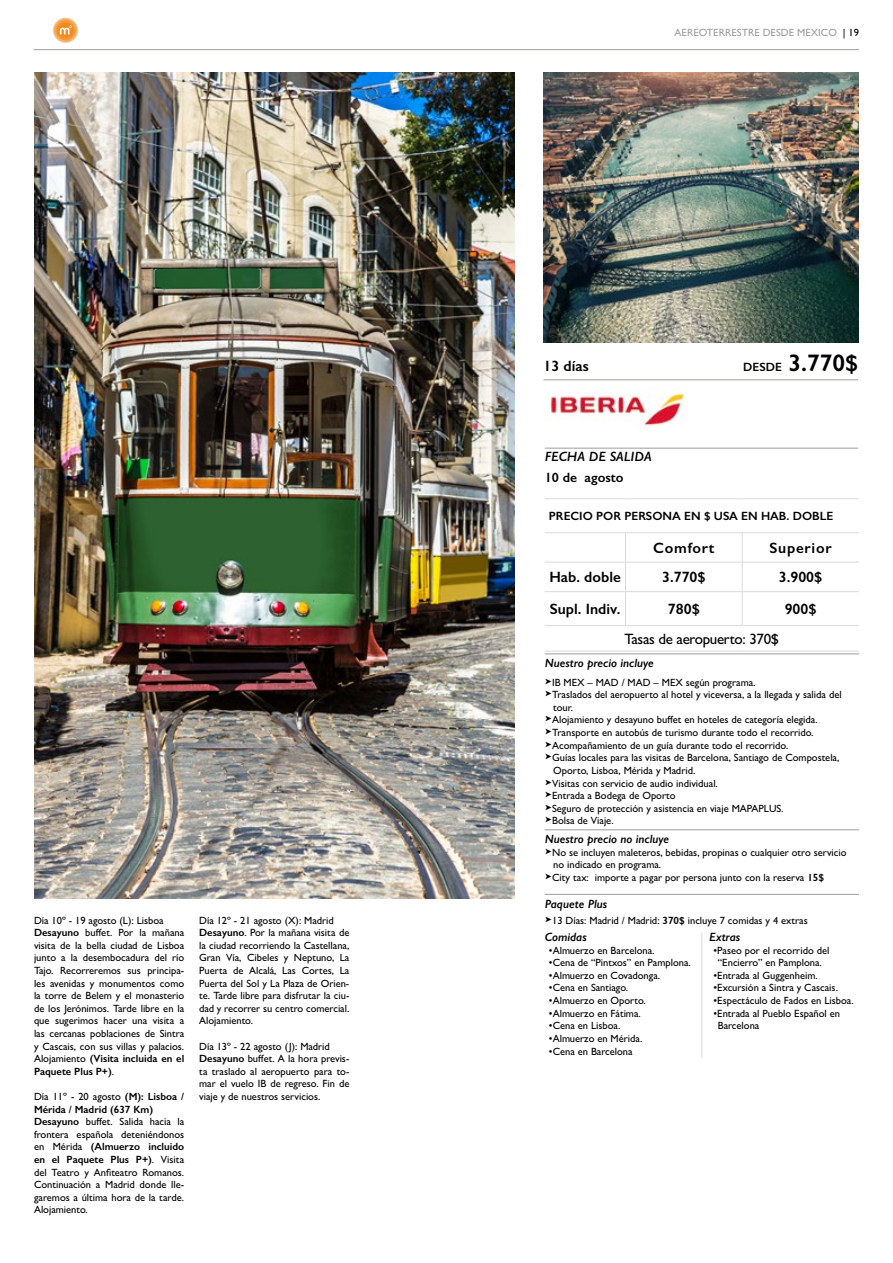
<style>
.page{position:relative;width:893px;height:1263px;background:#fff}
.page>*{position:absolute;margin:0;border:0;box-sizing:border-box;transform-origin:0 0}
.t1{font:600 24px "Gill Sans";color:#000}
.t2{font:600 15px "Gill Sans";color:#000}
.t3{font:500 15px "Gill Sans";letter-spacing:-.02em;color:#000}
.t4{font:600 15px "Gill Sans";letter-spacing:.05em;color:#000}
.t5{font:italic 600 13.5px "Gill Sans";color:#000}
.t6{font:600 13.5px "Gill Sans";color:#000}
.t7{font:italic 600 12px "Gill Sans";color:#000}
.t8{font:600 12px "Gill Sans";color:#000}
.t9{font:500 10.5px/12.6px "Gill Sans";color:#000}
.t10{font:500 10.5px "Gill Sans";color:#9d9d9c}
.s1{font-weight:600}
.s2{color:#000}
.s3{font-size:12px}
.s4{font-family:"Menlo";font-weight:400;font-size:12.3px}
</style>
<div class="page">
<svg style="left:53px;top:18px;width:25px;height:25px"></svg>
<hr style="left:34px;top:49px;width:825px;height:1px;background:#9d9d9c">
<hr style="left:543px;top:379px;width:315px;height:1px;background:#9d9d9c">
<img style="left:34px;top:72px;width:480px;height:826px">
<img style="left:543px;top:72px;width:315px;height:270px">
<hr style="left:545px;top:448px;width:313px;height:1px;background:#9d9d9c">
<hr style="left:545px;top:653px;width:314px;height:1px;background:#9d9d9c">
<hr style="left:545px;top:829px;width:314px;height:1px;background:#9d9d9c">
<hr style="left:545px;top:894px;width:314px;height:1px;background:#9d9d9c">
<hr style="left:702px;top:932px;width:1px;height:126px;background:#dadada">
<img style="left:550px;top:393px;width:135px;height:34px">
<hr style="left:545px;top:532px;width:80px;height:1px;background:#dadada">
<hr style="left:625px;top:532px;width:117px;height:1px;background:#dadada">
<hr style="left:742px;top:532px;width:117px;height:1px;background:#dadada">
<hr style="left:545px;top:562px;width:80px;height:1px;background:#dadada">
<hr style="left:625px;top:562px;width:117px;height:1px;background:#dadada">
<hr style="left:742px;top:562px;width:117px;height:1px;background:#dadada">
<hr style="left:545px;top:591px;width:80px;height:1px;background:#dadada">
<hr style="left:625px;top:591px;width:117px;height:1px;background:#dadada">
<hr style="left:742px;top:591px;width:117px;height:1px;background:#dadada">
<hr style="left:545px;top:625px;width:80px;height:1px;background:#dadada">
<hr style="left:545px;top:498px;width:80px;height:1px;background:#dadada">
<hr style="left:625px;top:498px;width:117px;height:1px;background:#dadada">
<hr style="left:742px;top:498px;width:117px;height:1px;background:#dadada">
<hr style="left:625px;top:592px;width:1px;height:33px;background:#dadada">
<hr style="left:545px;top:651px;width:80px;height:1px;background:#dadada">
<hr style="left:625px;top:651px;width:117px;height:1px;background:#dadada">
<hr style="left:742px;top:651px;width:117px;height:1px;background:#dadada">
<svg style="left:625px;top:533px;width:1px;height:58px"></svg>
<svg style="left:742px;top:533px;width:1px;height:58px"></svg>
<hr style="left:742px;top:592px;width:1px;height:33px;background:#dadada">
<hr style="left:625px;top:625px;width:117px;height:1px;background:#dadada">
<hr style="left:742px;top:625px;width:117px;height:1px;background:#dadada">
<p class="t9" style="left:34px;top:913px;width:152px">Día 10º - 19 agosto (L): Lisboa<br><span class="s1">Desayuno</span> buffet. Por la mañana visita de la bella ciudad de Lisboa junto a la desembocadura del río<br>Tajo. Recorreremos sus principa&shy;les avenidas y monumentos como la torre de Belem y el monasterio de los Jerónimos. Tarde libre en la que sugerimos hacer una visita a las cercanas poblaciones de Sintra y Cascais, con sus villas y palacios.<br>Alojamiento <span class="s1">(Visita incluida en el<br>Paquete Plus P+)</span>.</p>
<p class="t9" style="left:34px;top:1090px;width:152px">Día 11º - 20 agosto <span class="s1">(M): Lisboa /<br>Mérida / Madrid (637 Km)<br>Desayuno</span> buffet. Salida hacia la frontera española deteniéndonos en Mérida <span class="s1">(Almuerzo incluido en el Paquete Plus P+)</span>. Visita del Teatro y Anfiteatro Romanos.<br>Continuación a Madrid donde lle&shy;garemos a última hora de la tarde.<br>Alojamiento.</p>
<p class="t9" style="left:199px;top:913px;width:152px">Día 12º - 21 agosto (X): Madrid<br><span class="s1">Desayuno</span>. Por la mañana visita de la ciudad recorriendo la Castellana,<br>Gran Vía, Cibeles y Neptuno, La<br>Puerta de Alcalá, Las Cortes, La<br>Puerta del Sol y La Plaza de Orien&shy;te. Tarde libre para disfrutar la ciu&shy;dad y recorrer su centro comercial.<br>Alojamiento.</p>
<p class="t9" style="left:199px;top:1039px;width:152px">Día 13º - 22 agosto (J): Madrid<br><span class="s1">Desayuno</span> buffet. A la hora previs&shy;ta traslado al aeropuerto para to&shy;mar el vuelo IB de regreso. Fin de viaje y de nuestros servicios.</p>
<p class="t10" style="left:675px;top:26px;width:186px">AEREOTERRESTRE DESDE MEXICO <span class="s2">| 19</span></p>
<h2 class="t2" style="left:543px;top:357px;width:47px">13 días</h2>
<h1 class="t1" style="left:743px;top:348px;width:116px"><span class="s3">DESDE</span> 3.770$</h1>
<p class="t5" style="left:545px;top:448px;width:109px">FECHA DE SALIDA</p>
<p class="t6" style="left:545px;top:469px;width:80px">10 de agosto</p>
<p class="t8" style="left:549px;top:509px;width:286px">PRECIO POR PERSONA EN $ USA EN HAB. DOBLE</p>
<h2 class="t4" style="left:653px;top:539px;width:63px">Comfort</h2>
<h2 class="t4" style="left:769px;top:539px;width:64px">Superior</h2>
<h2 class="t2" style="left:549px;top:568px;width:73px">Hab. doble</h2>
<h2 class="t2" style="left:662px;top:568px;width:45px">3.770$</h2>
<h2 class="t2" style="left:779px;top:568px;width:45px">3.900$</h2>
<h2 class="t2" style="left:550px;top:600px;width:72px">Supl. Indiv.</h2>
<h2 class="t2" style="left:668px;top:600px;width:33px">780$</h2>
<h2 class="t2" style="left:785px;top:600px;width:33px">900$</h2>
<h2 class="t3" style="left:625px;top:629px;width:156px">Tasas de aeropuerto: 370$</h2>
<p class="t7" style="left:545px;top:656px;width:111px">Nuestro precio incluye</p>
<p class="t9" style="left:545px;top:676px;width:212px"><span class="s4">➤</span>IB MEX – MAD / MAD – MEX según programa.</p>
<p class="t9" style="left:545px;top:688px;width:298px"><span class="s4">➤</span>Traslados del aeropuerto al hotel y viceversa, a la llegada y salida del</p>
<p class="t9" style="left:553px;top:701px;width:21px">tour.</p>
<p class="t9" style="left:545px;top:713px;width:274px"><span class="s4">➤</span>Alojamiento y desayuno buffet en hoteles de categoría elegida.</p>
<p class="t9" style="left:545px;top:726px;width:270px"><span class="s4">➤</span>Transporte en autobús de turismo durante todo el recorrido.</p>
<p class="t9" style="left:545px;top:739px;width:245px"><span class="s4">➤</span>Acompañamiento de un guía durante todo el recorrido.</p>
<p class="t9" style="left:545px;top:751px;width:296px"><span class="s4">➤</span>Guías locales para las visitas de Barcelona, Santiago de Compostela,</p>
<p class="t9" style="left:553px;top:764px;width:144px">Oporto, Lisboa, Mérida y Madrid.</p>
<p class="t9" style="left:545px;top:776px;width:175px"><span class="s4">➤</span>Visitas con servicio de audio individual.</p>
<p class="t9" style="left:545px;top:789px;width:132px"><span class="s4">➤</span>Entrada a Bodega de Oporto</p>
<p class="t9" style="left:545px;top:802px;width:240px"><span class="s4">➤</span>Seguro de protección y asistencia en viaje MAPAPLUS.</p>
<p class="t9" style="left:545px;top:814px;width:71px"><span class="s4">➤</span>Bolsa de Viaje.</p>
<p class="t7" style="left:545px;top:832px;width:126px">Nuestro precio no incluye</p>
<p class="t9" style="left:545px;top:845px;width:303px"><span class="s4">➤</span>No se incluyen maleteros, bebidas, propinas o cualquier otro servicio</p>
<p class="t9" style="left:553px;top:858px;width:110px">no indicado en programa.</p>
<p class="t9" style="left:545px;top:871px;width:281px"><span class="s4">➤</span>City tax: importe a pagar por persona junto con la reserva <span class="s1">15$</span></p>
<p class="t7" style="left:545px;top:896px;width:64px">Paquete Plus</p>
<p class="t9" style="left:545px;top:914px;width:264px"><span class="s4">➤</span>13 Días: Madrid / Madrid: <span class="s1">370$</span> incluye 7 comidas y 4 extras</p>
<p class="t7" style="left:545px;top:930px;width:44px">Comidas</p>
<p class="t9" style="left:549px;top:944px;width:107px">•Almuerzo en Barcelona.</p>
<p class="t9" style="left:549px;top:956px;width:143px">•Cena de “Pintxos” en Pamplona.</p>
<p class="t9" style="left:549px;top:969px;width:113px">•Almuerzo en Covadonga.</p>
<p class="t9" style="left:549px;top:981px;width:81px">•Cena en Santiago.</p>
<p class="t9" style="left:549px;top:994px;width:98px">•Almuerzo en Oporto.</p>
<p class="t9" style="left:549px;top:1007px;width:93px">•Almuerzo en Fátima.</p>
<p class="t9" style="left:549px;top:1019px;width:73px">•Cena en Lisboa.</p>
<p class="t9" style="left:549px;top:1032px;width:95px">•Almuerzo en Mérida.</p>
<p class="t9" style="left:549px;top:1044px;width:85px">•Cena en Barcelona</p>
<p class="t7" style="left:709px;top:930px;width:32px">Extras</p>
<p class="t9" style="left:713px;top:944px;width:117px;text-align:center">•Paseo por el recorrido del “Encierro” en Pamplona.</p>
<p class="t9" style="left:713px;top:969px;width:106px">•Entrada al Guggenheim.</p>
<p class="t9" style="left:713px;top:981px;width:126px">•Excursión a Sintra y Cascais.</p>
<p class="t9" style="left:713px;top:994px;width:142px">•Espectáculo de Fados en Lisboa.</p>
<p class="t9" style="left:718px;top:1007px;width:124px;text-indent:-4px">•Entrada al Pueblo Español en<br>Barcelona</p>
</div>
